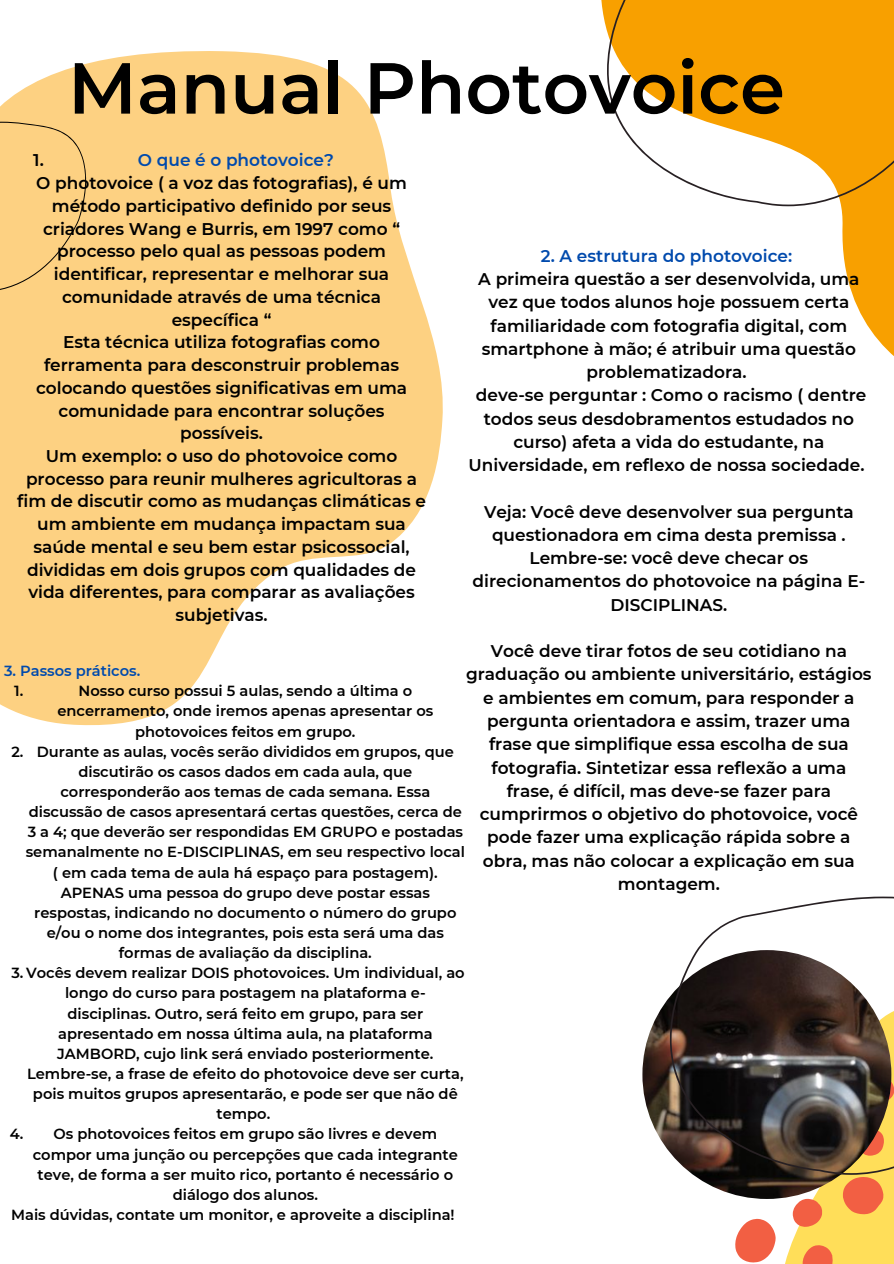
<style>
.page{position:relative;width:894px;height:1264px;background:#fff}
.page>*{position:absolute;margin:0;border:0;box-sizing:border-box;transform-origin:0 0}
.t1{font:600 72px "Montserrat";color:#000}
.t2{font:600 16.95px/23.2px "Montserrat";color:#000;text-align:center}
.t3{font:600 16.95px "Montserrat";color:#004aad}
.t4{font:600 14.7px/20.1px "Montserrat";color:#000;text-align:center}
.t5{font:600 14.7px "Montserrat";color:#004aad}
</style>
<div class="page">
<svg style="left:601px;top:0;width:292px;height:356px"></svg>
<svg style="left:606px;top:0;width:287px;height:206px;fill:#f8a000"></svg>
<svg style="left:734px;top:1174px;width:159px;height:89px"></svg>
<img style="left:642px;top:950px;width:249px;height:248px;border-radius:50%">
<svg style="left:0;top:51px;width:443px;height:675px;fill:#fdd182"></svg>
<svg style="left:669px;top:896px;width:224px;height:278px"></svg>
<div style="left:0;top:122px;width:89px;height:170px;background:#fdd182"></div>
<h1 class="t1" style="left:68px;top:44px;width:718px">Manual Photovoice</h1>
<p class="t2" style="left:33px;top:149px;width:12px">1.</p>
<p class="t3" style="left:138px;top:150px;width:197px">O que é o photovoice?</p>
<p class="t2" style="left:17px;top:172px;width:410px;line-height:22.6px">O photovoice ( a voz das fotografias), é um método participativo definido por seus criadores Wang e Burris, em 1997 como “ processo pelo qual as pessoas podem identificar, representar e melhorar sua comunidade através de uma técnica específica “<br>Esta técnica utiliza fotografias como ferramenta para desconstruir problemas colocando questões significativas em uma comunidade para encontrar soluções possíveis.<br>Um exemplo: o uso do photovoice como processo para reunir mulheres agricultoras a fim de discutir como as mudanças climáticas e um ambiente em mudança impactam sua saúde mental e seu bem estar psicossocial, divididas em dois grupos com qualidades de vida diferentes, para comparar as avaliações subjetivas.</p>
<p class="t3" style="left:540px;top:245px;width:253px">2. A estrutura do photovoice:</p>
<p class="t2" style="left:468px;top:267px;width:399px">A primeira questão a ser desenvolvida, uma vez que todos alunos hoje possuem certa familiaridade com fotografia digital, com smartphone à mão; é atribuir uma questão problematizadora.<br>deve-se perguntar : Como o racismo ( dentre todos seus desdobramentos estudados no curso) afeta a vida do estudante, na Universidade, em reflexo de nossa sociedade.</p>
<p class="t2" style="left:472px;top:500px;width:394px">Veja: Você deve desenvolver sua pergunta questionadora em cima desta premissa .<br>Lembre-se: você deve checar os direcionamentos do photovoice na página E-DISCIPLINAS.</p>
<p class="t2" style="left:466px;top:639px;width:407px">Você deve tirar fotos de seu cotidiano na graduação ou ambiente universitário, estágios e ambientes em comum, para responder a pergunta orientadora e assim, trazer uma frase que simplifique essa escolha de sua fotografia. Sintetizar essa reflexão a uma frase, é difícil, mas deve-se fazer para cumprirmos o objetivo do photovoice, você pode fazer uma explicação rápida sobre a obra, mas não colocar a explicação em sua montagem.</p>
<p class="t5" style="left:4px;top:661px;width:138px">3. Passos práticos.</p>
<p class="t4" style="left:14px;top:681px;width:11px">1.</p>
<p class="t4" style="left:26px;top:681px;width:440px">Nosso curso possui 5 aulas, sendo a última o encerramento, onde iremos apenas apresentar os photovoices feitos em grupo.<br>Durante as aulas, vocês serão divididos em grupos, que discutirão os casos dados em cada aula, que corresponderão aos temas de cada semana. Essa discussão de casos apresentará certas questões, cerca de 3 a 4; que deverão ser respondidas EM GRUPO e postadas semanalmente no E-DISCIPLINAS, em seu respectivo local ( em cada tema de aula há espaço para postagem).<br>APENAS uma pessoa do grupo deve postar essas respostas, indicando no documento o número do grupo e/ou o nome dos integrantes, pois esta será uma das formas de avaliação da disciplina.</p>
<p class="t4" style="left:11px;top:962px;width:454px">3. Vocês devem realizar DOIS photovoices. Um individual, ao</p>
<p class="t4" style="left:65px;top:983px;width:362px">longo do curso para postagem na plataforma e-</p>
<p class="t4" style="left:68px;top:1003px;width:357px">disciplinas. Outro, será feito em grupo, para ser</p>
<p class="t4" style="left:58px;top:1023px;width:376px">apresentado em nossa última aula, na plataforma</p>
<p class="t4" style="left:57px;top:1043px;width:377px">JAMBORD, cujo link será enviado posteriormente.</p>
<p class="t4" style="left:27px;top:1063px;width:438px">Lembre-se, a frase de efeito do photovoice deve ser curta,</p>
<p class="t4" style="left:33px;top:1083px;width:426px">pois muitos grupos apresentarão, e pode ser que não dê</p>
<p class="t4" style="left:216px;top:1103px;width:55px">tempo.</p>
<p class="t4" style="left:54px;top:1124px;width:385px">Os photovoices feitos em grupo são livres e devem</p>
<p class="t4" style="left:33px;top:1144px;width:426px">compor uma junção ou percepções que cada integrante</p>
<p class="t4" style="left:38px;top:1164px;width:417px">teve, de forma a ser muito rico, portanto é necessário o</p>
<p class="t4" style="left:173px;top:1184px;width:147px">diálogo dos alunos.</p>
<p class="t4" style="left:11px;top:741px;width:14px">2.</p>
<p class="t4" style="left:10px;top:1124px;width:15px">4.</p>
<p class="t4" style="left:11px;top:1204px;width:445px">Mais dúvidas, contate um monitor, e aproveite a disciplina!</p>
</div>
